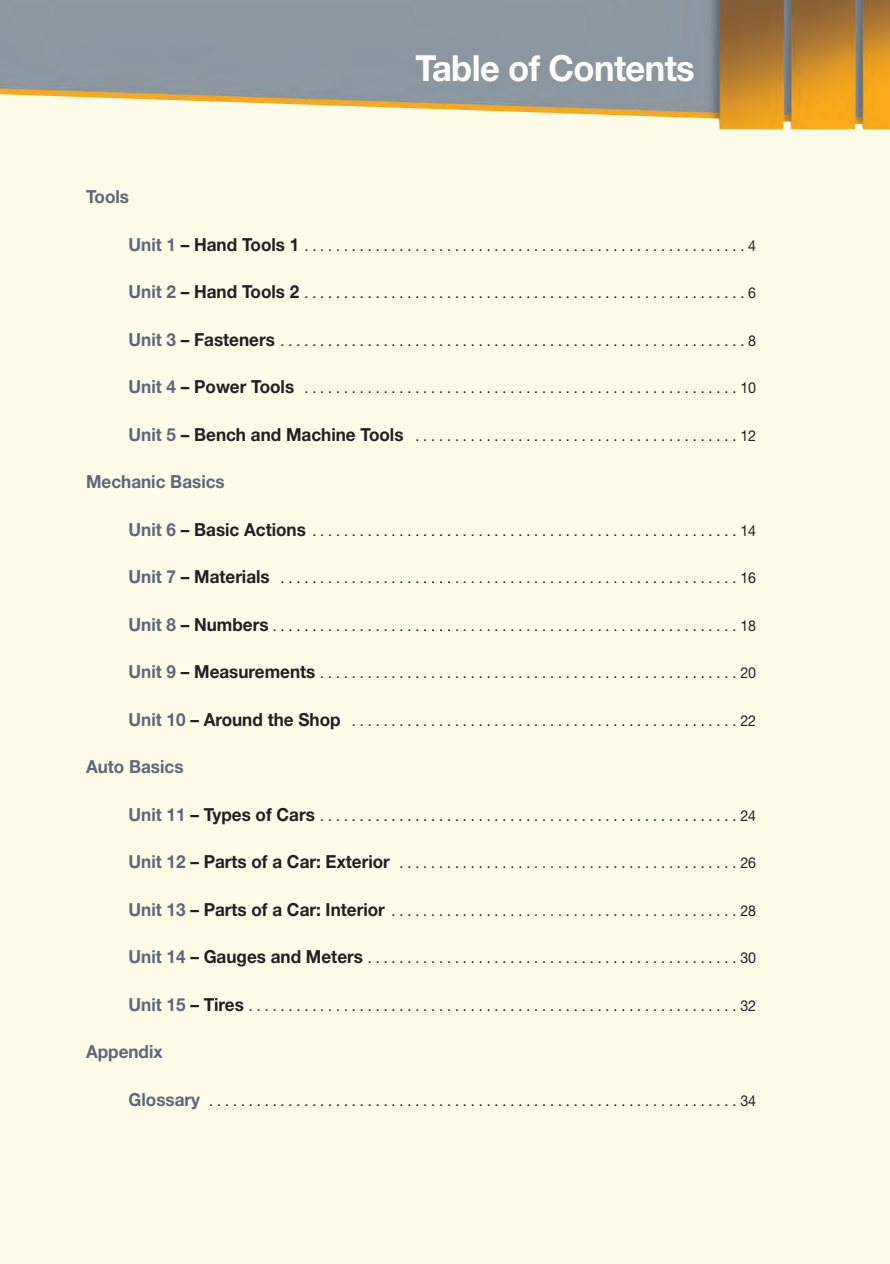
<style>
.page{position:relative;width:890px;height:1264px;background:#fff}
.page>*{position:absolute;margin:0;border:0;box-sizing:border-box;transform-origin:0 0}
.t1{font:700 36px "Helvetica Neue LT Std";letter-spacing:-.02em;color:#fff;scale:.96 1}
.t2{font:700 18px "Helvetica Neue LT Std";color:#5e677a;scale:.95 1}
.t3{font:15px "Helvetica Neue LT Std";color:#231f20;scale:.95 1}
.s1{font-weight:700;font-size:18px;color:#5e677a}
.s2{font-weight:700;font-size:18px}
</style>
<div class="page">
<hr style="left:0;top:0;width:1px;height:1264px;background:#fefbe8">
<div style="left:1px;top:0;width:889px;height:1264px;background:#fefbe8"></div>
<img style="left:0;top:0;width:890px;height:129px">
<p class="t2" style="left:86px;top:190px;width:47px">Tools</p>
<h1 class="t1" style="left:415px;top:55px;width:292px">Table of Contents</h1>
<p class="t3" style="left:129px;top:240px;width:662px"><span class="s1">Unit 1</span> <span class="s2">– Hand Tools 1</span> . . . . . . . . . . . . . . . . . . . . . . . . . . . . . . . . . . . . . . . . . . . . . . . . . . . . . . . . 4</p>
<p class="t3" style="left:129px;top:287px;width:662px"><span class="s1">Unit 2</span> <span class="s2">– Hand Tools 2</span> . . . . . . . . . . . . . . . . . . . . . . . . . . . . . . . . . . . . . . . . . . . . . . . . . . . . . . . . 6</p>
<p class="t3" style="left:129px;top:335px;width:662px"><span class="s1">Unit 3</span> <span class="s2">– Fasteners</span> . . . . . . . . . . . . . . . . . . . . . . . . . . . . . . . . . . . . . . . . . . . . . . . . . . . . . . . . . . . 8</p>
<p class="t3" style="left:129px;top:382px;width:662px"><span class="s1">Unit 4</span> <span class="s2">– Power Tools</span> . . . . . . . . . . . . . . . . . . . . . . . . . . . . . . . . . . . . . . . . . . . . . . . . . . . . . . . 10</p>
<p class="t3" style="left:129px;top:430px;width:662px"><span class="s1">Unit 5</span> <span class="s2">– Bench and Machine Tools</span> . . . . . . . . . . . . . . . . . . . . . . . . . . . . . . . . . . . . . . . . . 12</p>
<p class="t2" style="left:86px;top:475px;width:147px">Mechanic Basics</p>
<p class="t3" style="left:129px;top:525px;width:662px"><span class="s1">Unit 6</span> <span class="s2">– Basic Actions</span> . . . . . . . . . . . . . . . . . . . . . . . . . . . . . . . . . . . . . . . . . . . . . . . . . . . . . . 14</p>
<p class="t3" style="left:129px;top:572px;width:662px"><span class="s1">Unit 7</span> <span class="s2">– Materials</span> . . . . . . . . . . . . . . . . . . . . . . . . . . . . . . . . . . . . . . . . . . . . . . . . . . . . . . . . . . 16</p>
<p class="t3" style="left:129px;top:620px;width:662px"><span class="s1">Unit 8</span> <span class="s2">– Numbers</span> . . . . . . . . . . . . . . . . . . . . . . . . . . . . . . . . . . . . . . . . . . . . . . . . . . . . . . . . . . . 18</p>
<p class="t3" style="left:129px;top:667px;width:662px"><span class="s1">Unit 9</span> <span class="s2">– Measurements</span> . . . . . . . . . . . . . . . . . . . . . . . . . . . . . . . . . . . . . . . . . . . . . . . . . . . . . 20</p>
<p class="t3" style="left:129px;top:715px;width:662px"><span class="s1">Unit 10</span> <span class="s2">– Around the Shop</span> . . . . . . . . . . . . . . . . . . . . . . . . . . . . . . . . . . . . . . . . . . . . . . . . . 22</p>
<p class="t2" style="left:86px;top:760px;width:104px">Auto Basics</p>
<p class="t3" style="left:129px;top:810px;width:662px"><span class="s1">Unit 11</span> <span class="s2">– Types of Cars</span> . . . . . . . . . . . . . . . . . . . . . . . . . . . . . . . . . . . . . . . . . . . . . . . . . . . . . 24</p>
<p class="t3" style="left:129px;top:857px;width:662px"><span class="s1">Unit 12</span> <span class="s2">– Parts of a Car: Exterior</span> . . . . . . . . . . . . . . . . . . . . . . . . . . . . . . . . . . . . . . . . . . . 26</p>
<p class="t3" style="left:129px;top:905px;width:662px"><span class="s1">Unit 13</span> <span class="s2">– Parts of a Car: Interior</span> . . . . . . . . . . . . . . . . . . . . . . . . . . . . . . . . . . . . . . . . . . . . 28</p>
<p class="t3" style="left:129px;top:952px;width:662px"><span class="s1">Unit 14</span> <span class="s2">– Gauges and Meters</span> . . . . . . . . . . . . . . . . . . . . . . . . . . . . . . . . . . . . . . . . . . . . . . . 30</p>
<p class="t3" style="left:129px;top:1000px;width:662px"><span class="s1">Unit 15</span> <span class="s2">– Tires</span> . . . . . . . . . . . . . . . . . . . . . . . . . . . . . . . . . . . . . . . . . . . . . . . . . . . . . . . . . . . . . . 32</p>
<p class="t2" style="left:86px;top:1045px;width:82px">Appendix</p>
<p class="t3" style="left:129px;top:1095px;width:662px"><span class="s1">Glossary</span> . . . . . . . . . . . . . . . . . . . . . . . . . . . . . . . . . . . . . . . . . . . . . . . . . . . . . . . . . . . . . . . . . . . 34</p>
</div>
